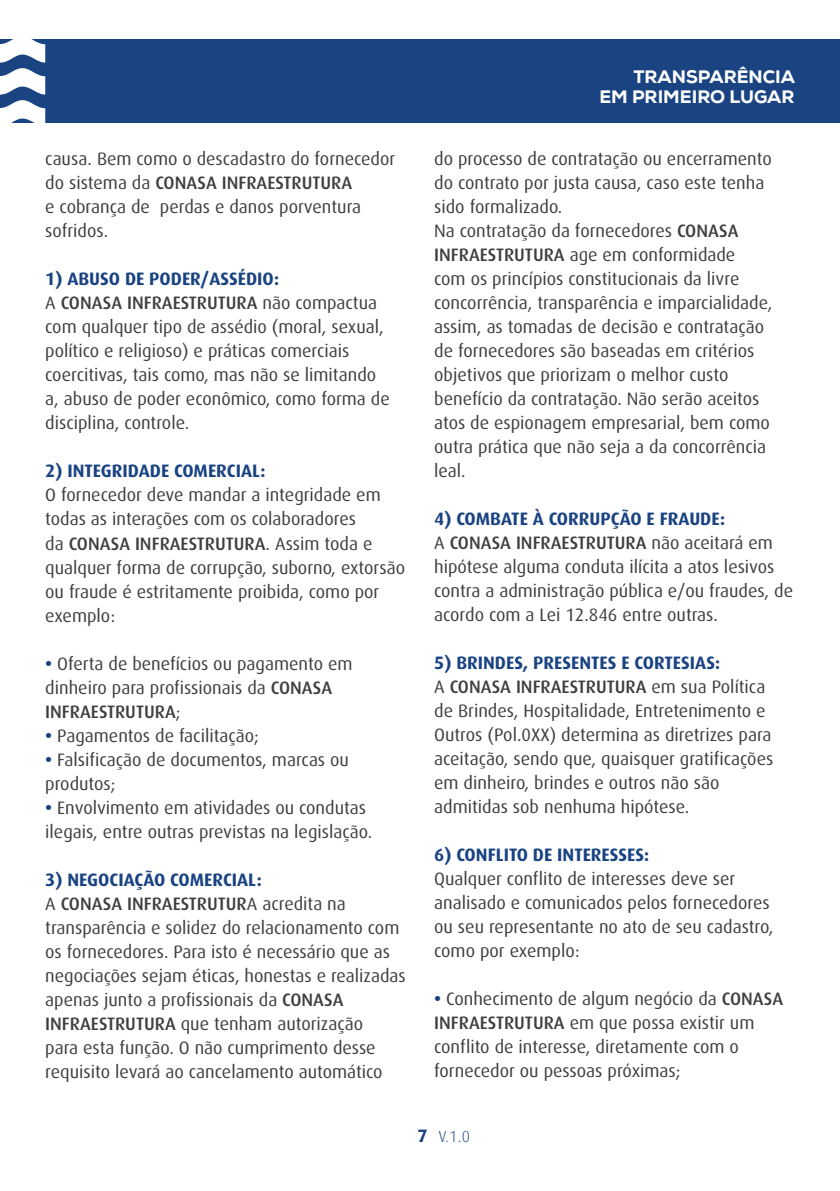
<style>
.page{position:relative;width:840px;height:1191px;background:#fff}
.page>*{position:absolute;margin:0;border:0;box-sizing:border-box;transform-origin:0 0}
.t1{font:18px/24px "Dax Pro";color:#3e3e3f}
.t2{font:700 18px "Dax Pro";color:#1a4382}
.t3{font:800 18px/20px "Nexa";color:#fff;text-align:right}
.t4{font:300 16px "Dax Pro";color:#1a4382}
.s1{font-weight:500}
.s2{font-weight:700;color:#1a4382}
</style>
<div class="page">
<div style="left:0;top:40px;width:839px;height:83px;background:#1a4382"></div>
<svg style="left:0;top:39px;width:45px;height:84px"></svg>
<p class="t1" style="left:45px;top:147px;width:351px">causa. Bem como o descadastro do fornecedor do sistema da <span class="s1">CONASA INFRAESTRUTURA<br></span>e cobrança de perdas e danos porventura sofridos.</p>
<p class="t1" style="left:45px;top:266px;width:346px"><span class="s2">1) ABUSO DE PODER/ASSÉDIO:<br></span>A <span class="s1">CONASA INFRAESTRUTURA</span> não compactua com qualquer tipo de assédio (moral, sexual, político e religioso) e práticas comerciais coercitivas, tais como, mas não se limitando a, abuso de poder econômico, como forma de disciplina, controle.</p>
<p class="t2" style="left:45px;top:459px;width:222px">2) INTEGRIDADE COMERCIAL:</p>
<p class="t1" style="left:45px;top:482px;width:361px">O fornecedor deve mandar a integridade em todas as interações com os colaboradores<br>da <span class="s1">CONASA INFRAESTRUTURA</span>. Assim toda e qualquer forma de corrupção, suborno, extorsão ou fraude é estritamente proibida, como por exemplo:</p>
<p class="t1" style="left:45px;top:650px;width:308px"><span class="s2">•</span> Oferta de benefícios ou pagamento em dinheiro para profissionais da <span class="s1">CONASA<br>INFRAESTRUTURA</span>;</p>
<p class="t1" style="left:45px;top:722px;width:215px"><span class="s2">•</span> Pagamentos de facilitação;</p>
<p class="t1" style="left:45px;top:746px;width:305px"><span class="s2">•</span> Falsificação de documentos, marcas ou produtos;</p>
<p class="t1" style="left:45px;top:794px;width:328px"><span class="s2">•</span> Envolvimento em atividades ou condutas ilegais, entre outras previstas na legislação.</p>
<p class="t1" style="left:45px;top:866px;width:362px"><span class="s2">3) NEGOCIAÇÃO COMERCIAL:<br></span>A <span class="s1">CONASA INFRAESTRUTUR</span>A acredita na transparência e solidez do relacionamento com os fornecedores. Para isto é necessário que as negociações sejam éticas, honestas e realizadas apenas junto a profissionais da <span class="s1">CONASA INFRAESTRUTURA</span> que tenham autorização<br>para esta função. O não cumprimento desse requisito levará ao cancelamento automático</p>
<p class="t3" style="left:599px;top:67px;width:197px">TRANSPARÊNCIA<br>EM PRIMEIRO LUGAR</p>
<p class="t1" style="left:434px;top:146px;width:340px">do processo de contratação ou encerramento do contrato por justa causa, caso este tenha sido formalizado.<br>Na contratação da fornecedores <span class="s1">CONASA INFRAESTRUTURA</span> age em conformidade<br>com os princípios constitucionais da livre concorrência, transparência e imparcialidade, assim, as tomadas de decisão e contratação de fornecedores são baseadas em critérios objetivos que priorizam o melhor custo benefício da contratação. Não serão aceitos atos de espionagem empresarial, bem como outra prática que não seja a da concorrência leal.</p>
<p class="t1" style="left:434px;top:506px;width:360px"><span class="s2">4) COMBATE À CORRUPÇÃO E FRAUDE:<br></span>A <span class="s1">CONASA INFRAESTRUTURA</span> não aceitará em hipótese alguma conduta ilícita a atos lesivos contra a administração pública e/ou fraudes, de acordo com a Lei 12.846 entre outras.</p>
<p class="t1" style="left:434px;top:650px;width:340px"><span class="s2">5) BRINDES, PRESENTES E CORTESIAS:<br></span>A <span class="s1">CONASA INFRAESTRUTURA</span> em sua Política de Brindes, Hospitalidade, Entretenimento e Outros (Pol.0XX) determina as diretrizes para aceitação, sendo que, quaisquer gratificações em dinheiro, brindes e outros não são admitidas sob nenhuma hipótese.</p>
<p class="t2" style="left:434px;top:843px;width:216px">6) CONFLITO DE INTERESSES:</p>
<p class="t1" style="left:434px;top:866px;width:340px">Qualquer conflito de interesses deve ser analisado e comunicados pelos fornecedores ou seu representante no ato de seu cadastro, como por exemplo:</p>
<p class="t1" style="left:434px;top:986px;width:350px"><span class="s2">•</span> Conhecimento de algum negócio da <span class="s1">CONASA INFRAESTRUTURA</span> em que possa existir um conflito de interesse, diretamente com o fornecedor ou pessoas próximas;</p>
<p class="t2" style="left:417px;top:1124px;width:12px">7</p>
<p class="t4" style="left:438px;top:1126px;width:33px">V.1.0</p>
</div>
